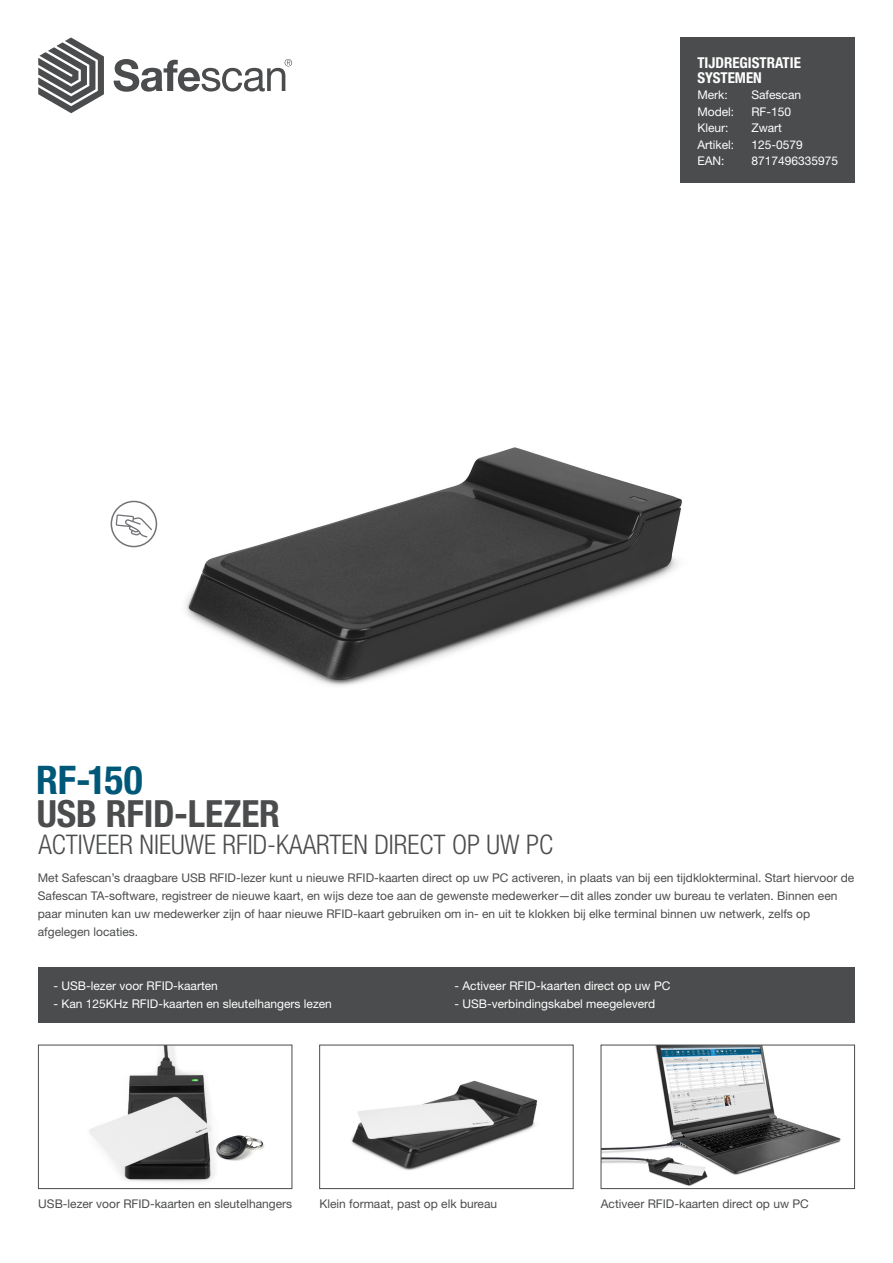
<style>
.page{position:relative;width:893px;height:1263px;background:#fff}
.page>*{position:absolute;margin:0;border:0;box-sizing:border-box;transform-origin:0 0}
.t1{font:700 condensed 39.45px "Helvetica Neue LT Std";color:#005879}
.t2{font:700 condensed 37.5px "Helvetica Neue LT Std";letter-spacing:-.005em;color:#4b4c4d}
.t3{font:300 condensed 27px "Helvetica Neue LT Std";color:#4b4c4d}
.t4{font:700 condensed 15px/15px "Helvetica Neue LT Std";color:#fff}
.Platte_tekst{font:12px/18px "Helvetica Neue LT Std";color:#4b4c4d}
.Points{font:12px "Helvetica Neue LT Std";color:#fff}
.Tabel{font:12px "Helvetica Neue LT Std";color:#fff}
</style>
<div class="page">
<div style="left:680px;top:37px;width:175px;height:146px;background:#4b4c4d"></div>
<svg style="left:38px;top:37px;width:66px;height:76px"></svg>
<svg style="left:114px;top:59px;width:178px;height:33px"></svg>
<div style="left:38px;top:967px;width:817px;height:56px;background:#4b4c4d"></div>
<img style="left:110px;top:447px;width:572px;height:239px">
<img style="left:351px;top:1080px;width:187px;height:91px">
<div style="left:319px;top:1045px;width:254px;height:144px;border:1px solid #4b4c4d"></div>
<img style="left:603px;top:1047px;width:238px;height:139px">
<div style="left:601px;top:1045px;width:254px;height:144px;border:1px solid #4b4c4d"></div>
<img style="left:89px;top:1047px;width:176px;height:135px">
<div style="left:38px;top:1045px;width:254px;height:144px;border:1px solid #4b4c4d"></div>
<svg style="left:111px;top:501px;width:46px;height:46px"></svg>
<p class="t4" style="left:697px;top:55px;width:105px">TIJDREGISTRATIE<br>SYSTEMEN</p>
<p class="Tabel" style="left:697px;top:88px;width:32px">Merk:</p>
<p class="Tabel" style="left:751px;top:88px;width:51px">Safescan</p>
<p class="Tabel" style="left:697px;top:104px;width:38px">Model:</p>
<p class="Tabel" style="left:751px;top:104px;width:41px">RF-150</p>
<p class="Tabel" style="left:697px;top:121px;width:33px">Kleur:</p>
<p class="Tabel" style="left:751px;top:121px;width:32px">Zwart</p>
<p class="Tabel" style="left:697px;top:137px;width:38px">Artikel:</p>
<p class="Tabel" style="left:751px;top:137px;width:53px">125-0579</p>
<p class="Tabel" style="left:697px;top:154px;width:29px">EAN:</p>
<p class="Tabel" style="left:751px;top:154px;width:88px">8717496335975</p>
<p class="t1" style="left:36px;top:756px;width:108px">RF-150</p>
<p class="t3" style="left:38px;top:829px;width:516px">ACTIVEER NIEUWE RFID-KAARTEN DIRECT OP UW PC</p>
<p class="t2" style="left:37px;top:790px;width:245px">USB RFID-LEZER</p>
<p class="Platte_tekst" style="left:38px;top:869px;width:818px">Met Safescan’s draagbare USB RFID-lezer kunt u nieuwe RFID-kaarten direct op uw PC activeren, in plaats van bij een tijdklokterminal. Start hiervoor de Safescan TA-software, registreer de nieuwe kaart, en wijs deze toe aan de gewenste medewerker—dit alles zonder uw bureau te verlaten. Binnen een paar minuten kan uw medewerker zijn of haar nieuwe RFID-kaart gebruiken om in- en uit te klokken bij elke terminal binnen uw netwerk, zelfs op afgelegen locaties.</p>
<p class="Points" style="left:53px;top:979px;width:166px">- USB-lezer voor RFID-kaarten</p>
<p class="Points" style="left:53px;top:997px;width:280px">- Kan 125KHz RFID-kaarten en sleutelhangers lezen</p>
<p class="Points" style="left:454px;top:979px;width:218px">- Activeer RFID-kaarten direct op uw PC</p>
<p class="Points" style="left:454px;top:997px;width:202px">- USB-verbindingskabel meegeleverd</p>
<p class="Platte_tekst" style="left:38px;top:1195px;width:255px">USB-lezer voor RFID-kaarten en sleutelhangers</p>
<p class="Platte_tekst" style="left:319px;top:1195px;width:179px">Klein formaat, past op elk bureau</p>
<p class="Platte_tekst" style="left:601px;top:1195px;width:210px">Activeer RFID-kaarten direct op uw PC</p>
</div>
